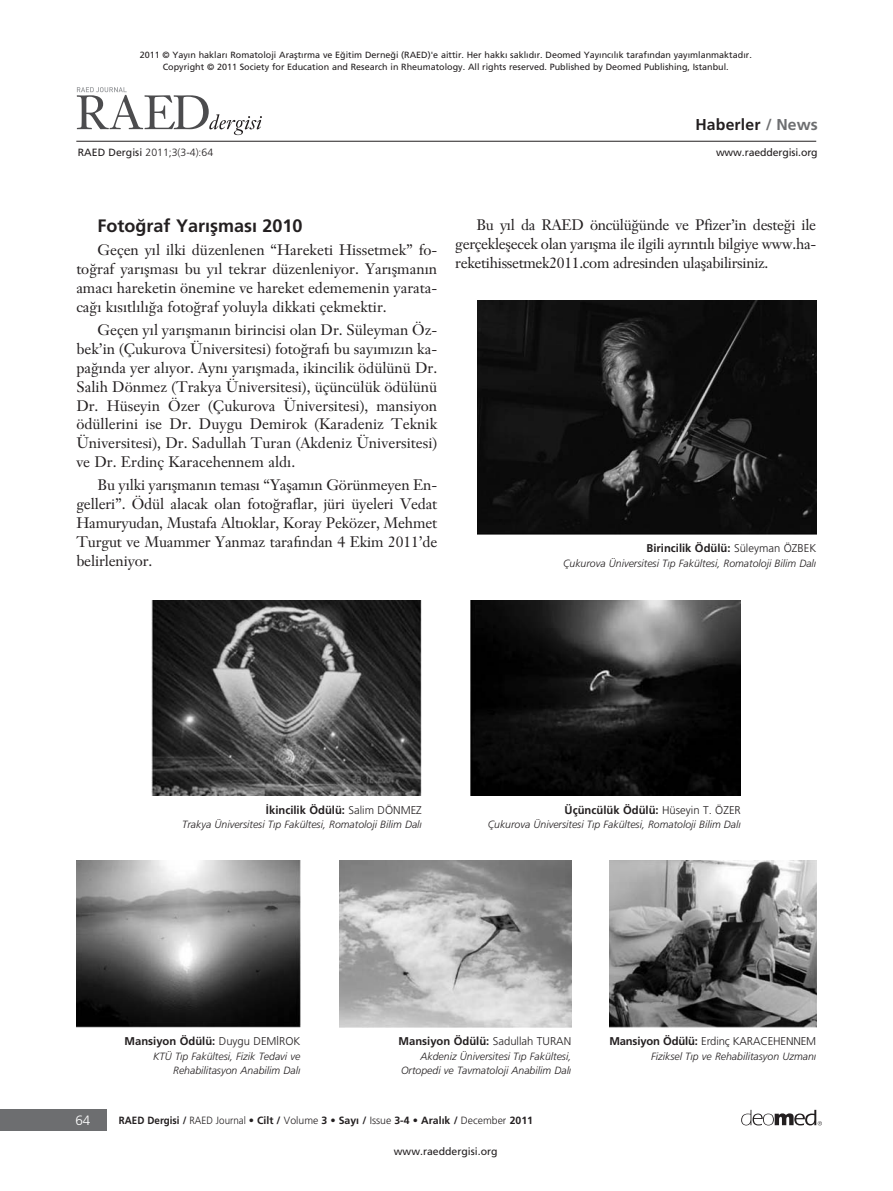
<style>
.page{position:relative;width:893px;height:1191px;background:#fff}
.page>*{position:absolute;margin:0;border:0;box-sizing:border-box;transform-origin:0 0}
.t1{font:700 18px "Frutiger";color:#231f20}
.t2{font:700 15.75px "Frutiger";letter-spacing:.01em;color:#231f20}
.t3{font:15px/18.9px "Janson Text";letter-spacing:-.005em;color:#231f20;text-align:justify}
.t4{font:300 13.5px "Frutiger";color:#fff}
.t5{font:700 11.25px "Frutiger";color:#231f20}
.t6{font:300 11.25px "Frutiger";letter-spacing:-.015em;color:#231f20}
.t7{font:italic 300 10.5px/14.2px "Frutiger";color:#231f20;text-align:right}
.t8{font:700 10.5px "Frutiger";color:#231f20;scale:.94 1}
.t9{font:10.5px "Frutiger";letter-spacing:-.005em;color:#231f20}
.t10{font:300 10.5px "Frutiger";color:#231f20}
.t11{font:9px/12.5px "Frutiger";color:#231f20;text-align:center}
.s1{color:#6d6e70}
.s2{font-weight:400}
.s3{font-weight:300}
.s4{font-weight:700}
</style>
<div class="page">
<div style="left:0;top:1109px;width:106px;height:22px;background:#6d6e70"></div>
<hr style="left:76px;top:141px;width:740px;height:1px;background:#231f20">
<svg style="left:77px;top:87px;width:185px;height:48px"></svg>
<svg style="left:741px;top:1109px;width:81px;height:16px"></svg>
<img style="left:477px;top:300px;width:339px;height:234px">
<img style="left:152px;top:600px;width:270px;height:195px">
<img style="left:76px;top:860px;width:224px;height:167px">
<img style="left:340px;top:861px;width:231px;height:166px">
<img style="left:609px;top:860px;width:207px;height:167px">
<img style="left:471px;top:600px;width:270px;height:195px">
<p class="t11" style="left:140px;top:49px;width:614px">2011 © Yay›n haklar› Romatoloji Araflt›rma ve E¤itim Derne¤i (RAED)'e aittir. Her hakk› sakl›d›r. Deomed Yay›nc›l›k taraf›ndan yay›mlanmaktad›r.<br>Copyright © 2011 Society for Education and Research in Rheumatology. All rights reserved. Published by Deomed Publishing, Istanbul.</p>
<p class="t2" style="left:695px;top:118px;width:124px">Haberler <span class="s1">/ News</span></p>
<p class="t10" style="left:78px;top:149px;width:137px"><span class="s2">RAED Dergisi</span> 2011;3(3-4):64</p>
<p class="t9" style="left:716px;top:149px;width:103px">www.raeddergisi.org</p>
<p class="t1" style="left:98px;top:219px;width:207px">Foto¤raf Yar›flmas› 2010</p>
<p class="t3" style="left:76px;top:242px;width:362px;text-indent:21px">Geçen y›l ilki düzenlenen “Hareketi Hissetmek” fo&shy;to¤raf yar›flmas› bu y›l tekrar düzenleniyor. Yar›flman›n amac› hareketin önemine ve hareket edememenin yarata&shy;ca¤› k›s›tl›l›¤a foto¤raf yoluyla dikkati çekmektir.</p>
<p class="t3" style="left:76px;top:322px;width:362px;text-indent:21px">Geçen y›l yar›flman›n birincisi olan Dr. Süleyman Öz&shy;bek’in (Çukurova Üniversitesi) foto¤raf› bu say›m›z›n ka&shy;pa¤›nda yer al›yor. Ayn› yar›flmada, ikincilik ödülünü Dr.<br>Salih Dönmez (Trakya Üniversitesi), üçüncülük ödülünü Dr. Hüseyin Özer (Çukurova Üniversitesi), mansiyon ödüllerini ise Dr. Duygu Demirok (Karadeniz Teknik Üniversitesi), Dr. Sadullah Turan (Akdeniz Üniversitesi) ve Dr. Erdinç Karacehennem ald›.</p>
<p class="t3" style="left:76px;top:477px;width:362px;text-indent:21px">Bu y›lki yar›flman›n temas› “Yaflam›n Görünmeyen En&shy;gelleri”. Ödül alacak olan foto¤raflar, jüri üyeleri Vedat Hamuryudan, Mustafa Alt›oklar, Koray Peközer, Mehmet Turgut ve Muammer Yanmaz taraf›ndan 4 Ekim 2011’de belirleniyor.</p>
<p class="t3" style="left:455px;top:217px;width:362px;text-indent:21px">Bu y›l da RAED öncülü¤ünde ve Pfizer’in deste¤i ile gerçekleflecek olan yar›flma ile ilgili ayr›nt›l› bilgiye www.ha&shy;reketihissetmek2011.com adresinden ulaflabilirsiniz.</p>
<p class="t5" style="left:647px;top:544px;width:171px">Birincilik Ödülü: <span class="s3">Süleyman ÖZBEK</span></p>
<p class="t7" style="left:563px;top:557px;width:255px">Çukurova Üniversitesi T›p Fakültesi, Romatoloji Bilim Dal›</p>
<p class="t5" style="left:266px;top:805px;width:157px">‹kincilik Ödülü: <span class="s3">Salim DÖNMEZ</span></p>
<p class="t7" style="left:182px;top:818px;width:241px">Trakya Üniversitesi T›p Fakültesi, Romatoloji Bilim Dal›</p>
<p class="t5" style="left:565px;top:805px;width:178px">Üçüncülük Ödülü: <span class="s3">Hüseyin T. ÖZER</span></p>
<p class="t7" style="left:488px;top:818px;width:255px">Çukurova Üniversitesi T›p Fakültesi, Romatoloji Bilim Dal›</p>
<p class="t5" style="left:124px;top:1036px;width:177px">Mansiyon Ödülü: <span class="s3">Duygu DEM‹ROK</span></p>
<p class="t7" style="left:153px;top:1049px;width:149px">KTÜ T›p Fakültesi, Fizik Tedavi ve<br>Rehabilitasyon Anabilim Dal›</p>
<p class="t5" style="left:398px;top:1036px;width:174px">Mansiyon Ödülü: <span class="s3">Sadullah TURAN</span></p>
<p class="t7" style="left:401px;top:1049px;width:172px">Akdeniz Üniversitesi T›p Fakültesi,<br>Ortopedi ve Tavmatoloji Anabilim Dal›</p>
<p class="t4" style="left:75px;top:1115px;width:17px">64</p>
<p class="t8" style="left:119px;top:1116px;width:442px">RAED Dergisi / <span class="s3">RAED Journal •</span> Cilt / <span class="s3">Volume</span> 3 <span class="s3">•</span> Say› / <span class="s3">Issue</span> 3-4 <span class="s3">•</span> Aral›k / <span class="s3">December</span> 2011</p>
<p class="t9" style="left:394px;top:1147px;width:105px">www.raeddergisi.org</p>
<p class="t6" style="left:609px;top:1036px;width:208px"><span class="s4">Mansiyon Ödülü:</span> Erdinç KARACEHENNEM</p>
<p class="t7" style="left:651px;top:1049px;width:167px">Fiziksel T›p ve Rehabilitasyon Uzman›</p>
</div>
